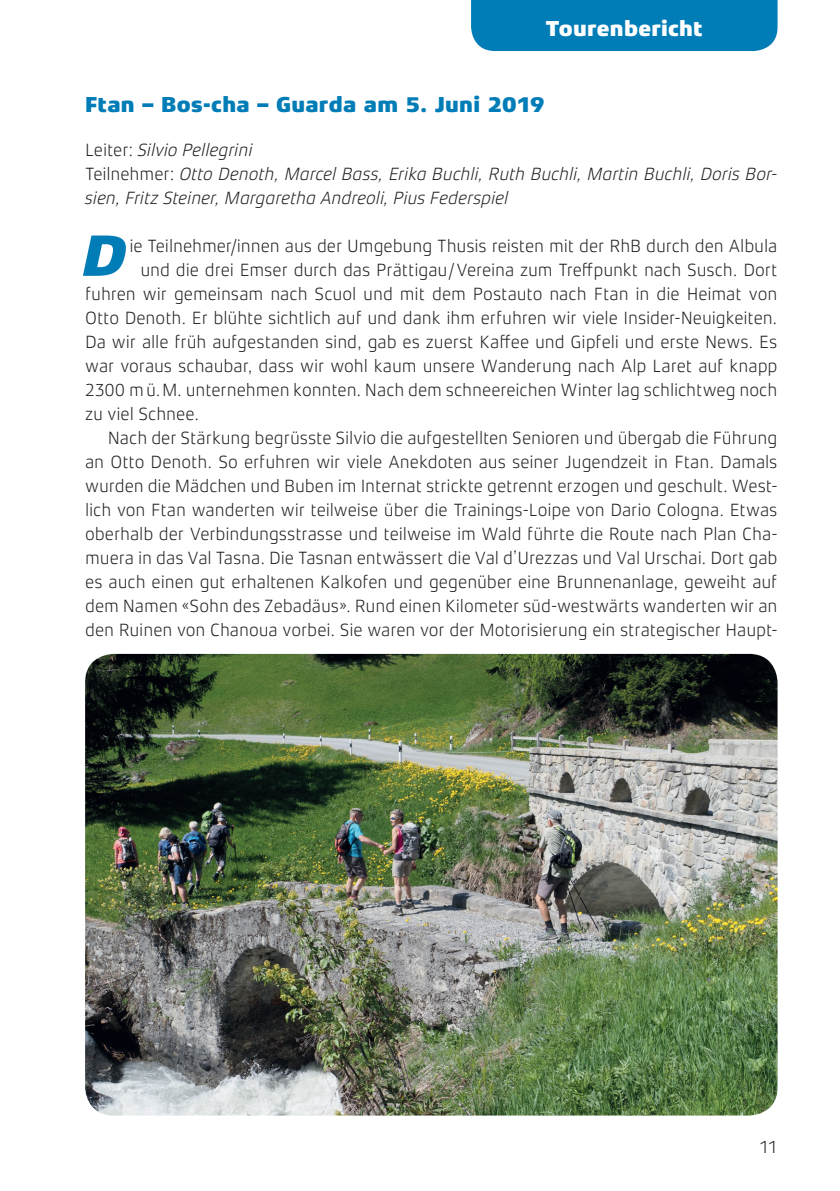
<style>
.page{position:relative;width:840px;height:1191px;background:#fff}
.page>*{position:absolute;margin:0;border:0;box-sizing:border-box;transform-origin:0 0}
.t1{font:italic 800 59.2px "Xenois Sans Pro";color:#007cb6}
.t2{font:800 22px "Xenois Sans Pro";letter-spacing:.01em;color:#007cb6}
.t3{font:800 22px "Xenois Sans Pro";letter-spacing:.01em;color:#fff}
.t4{font:300 18px "Xenois Sans Pro";letter-spacing:-.01em;color:#231f20}
.t5{font:italic 300 18px/24px "Xenois Sans Pro";letter-spacing:-.01em;color:#231f20}
.s1{font-style:normal}
</style>
<div class="page">
<div style="left:471px;top:0;width:306px;height:51px;background:#007cb6"></div>
<img style="left:85px;top:654px;width:692px;height:461px">
<p class="t3" style="left:545px;top:16px;width:158px">Tourenbericht</p>
<p class="t2" style="left:85px;top:92px;width:461px">Ftan – Bos-cha – Guarda am 5. Juni 2019</p>
<p class="t5" style="left:85px;top:138px;width:693px"><span class="s1">Leiter:</span> Silvio Pellegrini<br><span class="s1">Teilnehmer:</span> Otto Denoth, Marcel Bass, Erika Buchli, Ruth Buchli, Martin Buchli, Doris Bor&shy;sien, Fritz Steiner, Margaretha Andreoli, Pius Federspiel</p>
<h1 class="t1" style="left:83px;top:222px;width:45px">D</h1>
<p class="t4" style="left:129px;top:235px;width:649px">ie Teilnehmer/innen aus der Umgebung Thusis reisten mit der RhB durch den Albula</p>
<p class="t4" style="left:140px;top:259px;width:638px">und die drei Emser durch das Prättigau / Vereina zum Treffpunkt nach Susch. Dort</p>
<p class="t4" style="left:85px;top:283px;width:693px">fuhren wir gemeinsam nach Scuol und mit dem Postauto nach Ftan in die Heimat von</p>
<p class="t4" style="left:85px;top:307px;width:693px">Otto Denoth. Er blühte sichtlich auf und dank ihm erfuhren wir viele Insider-Neuigkeiten.</p>
<p class="t4" style="left:85px;top:331px;width:693px">Da wir alle früh aufgestanden sind, gab es zuerst Kaffee und Gipfeli und erste News. Es</p>
<p class="t4" style="left:85px;top:355px;width:693px">war voraus schaubar, dass wir wohl kaum unsere Wanderung nach Alp Laret auf knapp</p>
<p class="t4" style="left:85px;top:379px;width:693px">2300 m ü. M. unternehmen konnten. Nach dem schneereichen Winter lag schlichtweg noch</p>
<p class="t4" style="left:85px;top:403px;width:116px">zu viel Schnee.</p>
<p class="t4" style="left:108px;top:427px;width:670px">Nach der Stärkung begrüsste Silvio die aufgestellten Senioren und übergab die Führung</p>
<p class="t4" style="left:85px;top:451px;width:693px">an Otto Denoth. So erfuhren wir viele Anekdoten aus seiner Jugendzeit in Ftan. Damals</p>
<p class="t4" style="left:85px;top:475px;width:693px">wurden die Mädchen und Buben im Internat strickte getrennt erzogen und geschult. West-</p>
<p class="t4" style="left:85px;top:499px;width:693px">lich von Ftan wanderten wir teilweise über die Trainings-Loipe von Dario Cologna. Etwas</p>
<p class="t4" style="left:85px;top:523px;width:693px">oberhalb der Verbindungsstrasse und teilweise im Wald führte die Route nach Plan Cha-</p>
<p class="t4" style="left:85px;top:547px;width:693px">muera in das Val Tasna. Die Tasnan entwässert die Val d’Urezzas und Val Urschai. Dort gab</p>
<p class="t4" style="left:85px;top:571px;width:693px">es auch einen gut erhaltenen Kalkofen und gegenüber eine Brunnenanlage, geweiht auf</p>
<p class="t4" style="left:85px;top:595px;width:693px">dem Namen «Sohn des Zebadäus». Rund einen Kilometer süd-westwärts wanderten wir an</p>
<p class="t4" style="left:85px;top:619px;width:693px">den Ruinen von Chanoua vorbei. Sie waren vor der Motorisierung ein strategischer Haupt-</p>
<p class="t4" style="left:758px;top:1137px;width:20px">11</p>
</div>
